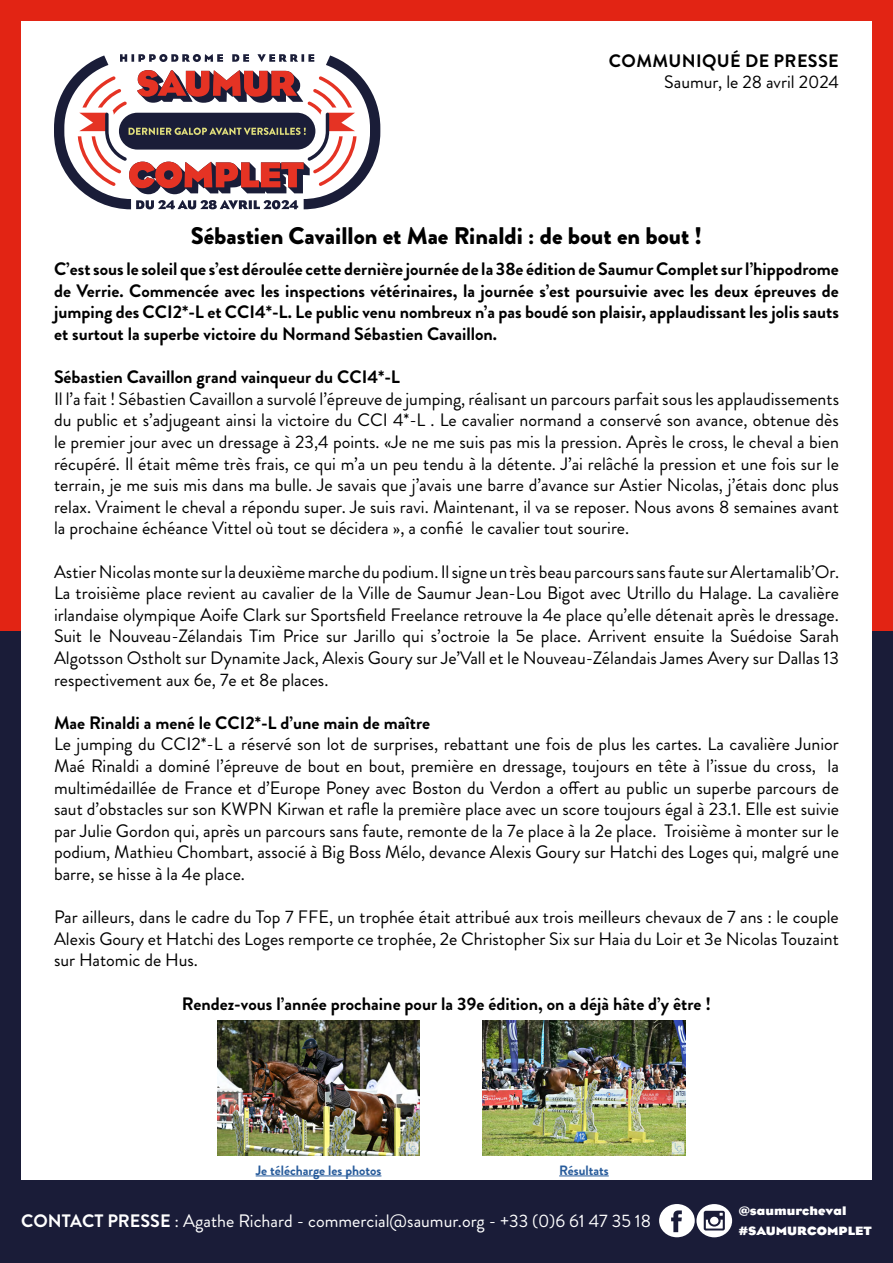
<style>
.page{position:relative;width:893px;height:1263px;background:#fff}
.page>*{position:absolute;margin:0;border:0;box-sizing:border-box;transform-origin:0 0}
.t1{font:900 24px "Brandon Grotesque";color:#000}
.t2{font:18px/21.6px "Brandon Grotesque";color:#000;text-align:justify}
.t3{font:700 18px/21.6px "Brandon Grotesque";color:#000;text-align:justify}
.t4{font:18px "Brandon Grotesque";color:#fff}
.t5{font:700 18px "Brandon Grotesque";letter-spacing:.02em;color:#000}
.t6{font:700 13.5px "Brandon Grotesque";color:#275b9b}
.t7{font:700 12.3px "Eagle";color:#fff;scale:1.06 1}
.s1{font-weight:700}
</style>
<div class="page">
<div style="left:0;top:0;width:893px;height:631px;background:#e22414"></div>
<div style="left:0;top:631px;width:893px;height:632px;background:#1a1c38"></div>
<div style="left:21px;top:21px;width:851px;height:1159px;background:#fff"></div>
<svg style="left:54px;top:54px;width:326px;height:155px"></svg>
<svg style="left:696px;top:1204px;width:36px;height:33px"></svg>
<div style="left:659px;top:1204px;width:36px;height:33px;background:#fff;border-radius:50%"></div>
<svg style="left:671px;top:1210px;width:11px;height:22px"></svg>
<svg style="left:704px;top:1211px;width:21px;height:19px"></svg>
<hr style="left:256px;top:1175px;width:125px;height:1px;background:#275b9b">
<hr style="left:559px;top:1175px;width:50px;height:1px;background:#275b9b">
<img style="left:217px;top:1020px;width:203px;height:135px">
<img style="left:483px;top:1020px;width:202px;height:135px">
<p class="t5" style="left:609px;top:48px;width:231px">COMMUNIQUÉ DE PRESSE</p>
<p class="t2" style="left:664px;top:71px;width:176px">Saumur, le 28 avril 2024</p>
<h1 class="t1" style="left:191px;top:219px;width:513px">Sébastien Cavaillon et Mae Rinaldi : de bout en bout !</h1>
<p class="t3" style="left:54px;top:258px;width:786px">C’est sous le soleil que s’est déroulée cette dernière journée de la 38e édition de Saumur Complet sur l’hippodrome de Verrie. Commencée avec les inspections vétérinaires, la journée s’est poursuivie avec les deux épreuves de jumping des CCI2*-L et CCI4*-L. Le public venu nombreux n’a pas boudé son plaisir, applaudissant les jolis sauts et surtout la superbe victoire du Normand Sébastien Cavaillon.</p>
<p class="t3" style="left:54px;top:366px;width:348px">Sébastien Cavaillon grand vainqueur du CCI4*-L</p>
<p class="t2" style="left:54px;top:388px;width:787px">Il l’a fait ! Sébastien Cavaillon a survolé l’épreuve de jumping, réalisant un parcours parfait sous les applaudissements du public et s’adjugeant ainsi la victoire du CCI 4*-L . Le cavalier normand a conservé son avance, obtenue dès le premier jour avec un dressage à 23,4 points. «Je ne me suis pas mis la pression. Après le cross, le cheval a bien récupéré. Il était même très frais, ce qui m’a un peu tendu à la détente. J’ai relâché la pression et une fois sur le terrain, je me suis mis dans ma bulle. Je savais que j’avais une barre d’avance sur Astier Nicolas, j’étais donc plus relax. Vraiment le cheval a répondu super. Je suis ravi. Maintenant, il va se reposer. Nous avons 8 semaines avant la prochaine échéance Vittel où tout se décidera », a confié le cavalier tout sourire.</p>
<p class="t2" style="left:54px;top:561px;width:787px">Astier Nicolas monte sur la deuxième marche du podium. Il signe un très beau parcours sans faute sur Alertamalib’Or.<br>La troisième place revient au cavalier de la Ville de Saumur Jean-Lou Bigot avec Utrillo du Halage. La cavalière irlandaise olympique Aoife Clark sur Sportsfield Freelance retrouve la 4e place qu’elle détenait après le dressage.<br>Suit le Nouveau-Zélandais Tim Price sur Jarillo qui s’octroie la 5e place. Arrivent ensuite la Suédoise Sarah Algotsson Ostholt sur Dynamite Jack, Alexis Goury sur Je’Vall et le Nouveau-Zélandais James Avery sur Dallas 13 respectivement aux 6e, 7e et 8e places.</p>
<p class="t3" style="left:54px;top:712px;width:378px">Mae Rinaldi a mené le CCI2*-L d’une main de maître</p>
<p class="t2" style="left:54px;top:734px;width:786px">Le jumping du CCI2*-L a réservé son lot de surprises, rebattant une fois de plus les cartes. La cavalière Junior Maé Rinaldi a dominé l’épreuve de bout en bout, première en dressage, toujours en tête à l’issue du cross, la multimédaillée de France et d’Europe Poney avec Boston du Verdon a offert au public un superbe parcours de saut d’obstacles sur son KWPN Kirwan et rafle la première place avec un score toujours égal à 23.1. Elle est suivie par Julie Gordon qui, après un parcours sans faute, remonte de la 7e place à la 2e place. Troisième à monter sur le podium, Mathieu Chombart, associé à Big Boss Mélo, devance Alexis Goury sur Hatchi des Loges qui, malgré une barre, se hisse à la 4e place.</p>
<p class="t2" style="left:54px;top:906px;width:786px">Par ailleurs, dans le cadre du Top 7 FFE, un trophée était attribué aux trois meilleurs chevaux de 7 ans : le couple Alexis Goury et Hatchi des Loges remporte ce trophée, 2e Christopher Six sur Haia du Loir et 3e Nicolas Touzaint sur Hatomic de Hus.</p>
<p class="t3" style="left:182px;top:993px;width:531px">Rendez-vous l’année prochaine pour la 39e édition, on a déjà hâte d’y être !</p>
<p class="t6" style="left:256px;top:1160px;width:127px">Je télécharge les photos</p>
<p class="t6" style="left:559px;top:1160px;width:51px">Résultats</p>
<p class="t7" style="left:739px;top:1204px;width:103px">@saumurcheval</p>
<p class="t4" style="left:21px;top:1208px;width:631px"><span class="s1">CONTACT PRESSE</span> : Agathe Richard - commercial@saumur.org - +33 (0)6 61 47 35 18</p>
<p class="t7" style="left:739px;top:1224px;width:127px">#SAUMURCOMPLET</p>
</div>
